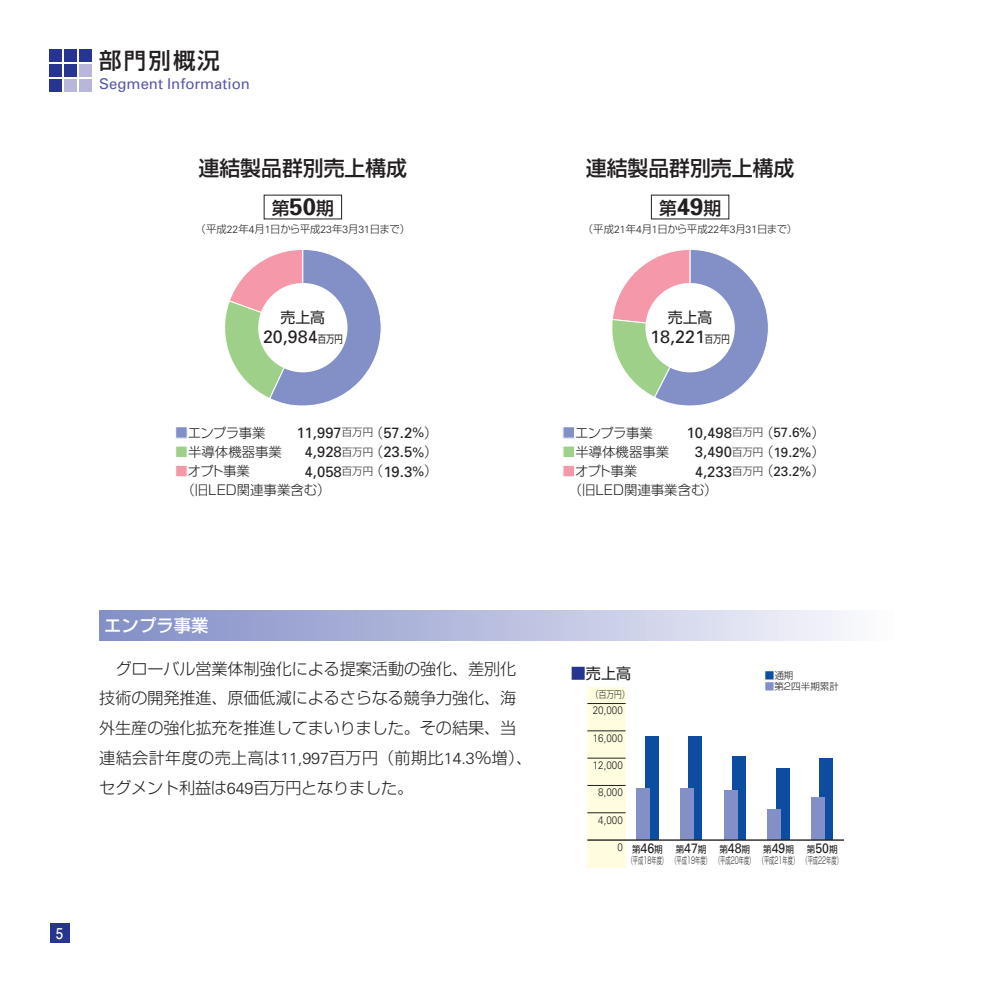
<style>
.page{position:relative;width:993px;height:993px;background:#fff}
.page>*{position:absolute;margin:0;border:0;box-sizing:border-box;transform-origin:0 0}
.t1{font:500 22.4px "Shin Go Pr 5";letter-spacing:.1em;color:#231f20}
.t2{font:500 20.82px "Shin Go Pr 5";color:#231f20}
.t3{font:17.85px "Univers";color:#231f20}
.t4{font:500 17.85px "Shin Go Pr 5";color:#231f20}
.t5{font:500 17.32px "Shin Go Pr 5";color:#fff}
.t6{font:300 16.1px/29.8px "Shin Go Pr 5";letter-spacing:-.005em;color:#231f20}
.t7{font:15.05px "Shin Go Pr 5";color:#231f20}
.t8{font:14.88px "Univers";color:#231f20}
.t9{font:14.88px "Univers";color:#5559a3}
.t10{font:14.88px "Shin Go Pr 5";color:#231f20}
.t11{font:700 14.88px "Futo Go B101 Pr 5";color:#fff;scale:.9 1}
.t12{font:300 13.47px "Shin Go Pr 5";color:#231f20}
.t13{font:300 10.85px "Univers";color:#231f20;scale:.9 1}
.t14{font:300 10.5px "Shin Go Pr 5";letter-spacing:-.045em;color:#231f20}
.t15{font:300 9.62px/10.3px "Shin Go Pr 5";color:#231f20;scale:.55 1}
.t16{font:9.62px "Shin Go Pr 5";color:#231f20;scale:.9 1}
.t17{font:300 9.62px "Shin Go Pr 5";color:#231f20}
.t18{font:300 9.62px "Shin Go Pr 5";color:#231f20;scale:.8 1}
.s1{font-family:"Univers";font-weight:700;font-size:23.8px}
.s2{font-family:"Univers"}
.s3{font-family:"Shin Go Pr 5";font-size:10.5px}
.s4{color:#838fc7}
.s5{font-family:"Shin Go Pr 5";font-weight:300;font-size:10.5px}
.s6{font-family:"Shin Go Pr 5";font-weight:300;font-size:13.47px}
.s7{font-size:13.47px}
.s8{color:#9fd08a}
.s9{color:#f598aa}
.s10{color:#26358f}
.s11{color:#0d4da1}
.s12{font-weight:400}
.s13{font-family:"Univers";font-weight:400;font-size:13.65px}
.s14{font-family:"Univers";font-size:13.65px}
</style>
<div class="page">
<div style="left:50px;top:923px;width:19px;height:20px;background:#26358f"></div>
<div style="left:50px;top:50px;width:12px;height:12px;background:#26358f"></div>
<div style="left:50px;top:64px;width:12px;height:13px;background:#26358f"></div>
<div style="left:50px;top:79px;width:12px;height:13px;background:#26358f"></div>
<div style="left:64px;top:50px;width:13px;height:12px;background:#26358f"></div>
<div style="left:64px;top:64px;width:13px;height:13px;background:#26358f"></div>
<div style="left:64px;top:79px;width:13px;height:13px;background:#b9b7d9"></div>
<div style="left:79px;top:50px;width:13px;height:12px;background:#26358f"></div>
<div style="left:79px;top:64px;width:13px;height:13px;background:#b9b7d9"></div>
<div style="left:79px;top:79px;width:13px;height:13px;background:#b9b7d9"></div>
<div style="left:644px;top:735px;width:14px;height:104px;background:#0d4da1"></div>
<div style="left:688px;top:736px;width:13px;height:103px;background:#0d4da1"></div>
<div style="left:731px;top:756px;width:14px;height:83px;background:#0d4da1"></div>
<div style="left:775px;top:768px;width:14px;height:71px;background:#0d4da1"></div>
<div style="left:819px;top:757px;width:13px;height:82px;background:#0d4da1"></div>
<div style="left:636px;top:788px;width:14px;height:51px;background:#838fc7"></div>
<div style="left:680px;top:788px;width:13px;height:51px;background:#838fc7"></div>
<div style="left:723px;top:790px;width:14px;height:49px;background:#838fc7"></div>
<div style="left:767px;top:808px;width:14px;height:31px;background:#838fc7"></div>
<div style="left:811px;top:797px;width:13px;height:42px;background:#838fc7"></div>
<div style="left:587px;top:687px;width:38px;height:180px;background:#fffce0"></div>
<hr style="left:587px;top:703px;width:38px;height:1px;background:#231f20">
<hr style="left:587px;top:730px;width:38px;height:1px;background:#231f20">
<hr style="left:587px;top:757px;width:38px;height:1px;background:#231f20">
<hr style="left:587px;top:784px;width:38px;height:1px;background:#231f20">
<hr style="left:587px;top:812px;width:38px;height:1px;background:#231f20">
<hr style="left:587px;top:839px;width:256px;height:1px;background:#231f20">
<div style="left:99px;top:610px;width:794px;height:30px;background:linear-gradient(to right,#7f8bc5,#f8f8fc)"></div>
<svg style="left:612px;top:250px;width:156px;height:156px"></svg>
<div style="left:645px;top:283px;width:89px;height:89px;background:#fff;border-radius:50%"></div>
<svg style="left:225px;top:250px;width:156px;height:156px"></svg>
<div style="left:258px;top:283px;width:89px;height:89px;background:#fff;border-radius:50%"></div>
<h1 class="t1" style="left:99px;top:42px;width:122px">部門別概況</h1>
<p class="t9" style="left:99px;top:75px;width:152px">Segment Information</p>
<p class="t2" style="left:198px;top:151px;width:210px">連結製品群別売上構成</p>
<p class="t4" style="left:272px;top:193px;width:64px">第<span class="s1">50</span>期</p>
<p class="t14" style="left:195px;top:221px;width:216px">（平成<span class="s2">22</span>年<span class="s2">4</span>月<span class="s2">1</span>日から平成<span class="s2">23</span>年<span class="s2">3</span>月<span class="s2">31</span>日まで）</p>
<p class="t10" style="left:280px;top:305px;width:46px">売上高</p>
<p class="t3" style="left:263px;top:325px;width:81px">20,984<span class="s3">百万円</span></p>
<p class="t12" style="left:175px;top:421px;width:92px"><span class="s4">■</span>エンプラ事業</p>
<p class="t8" style="left:296px;top:423px;width:143px">11,997<span class="s5">百万円</span> <span class="s6">（</span>57.2<span class="s7">%</span><span class="s6">）</span></p>
<p class="t12" style="left:175px;top:440px;width:109px"><span class="s8">■</span>半導体機器事業</p>
<p class="t8" style="left:304px;top:442px;width:134px">4,928<span class="s5">百万円</span> <span class="s6">（</span>23.5<span class="s7">%</span><span class="s6">）</span></p>
<p class="t12" style="left:175px;top:460px;width:77px"><span class="s9">■</span>オプト事業</p>
<p class="t8" style="left:304px;top:462px;width:134px">4,058<span class="s5">百万円</span> <span class="s6">（</span>19.3<span class="s7">%</span><span class="s6">）</span></p>
<p class="t12" style="left:175px;top:478px;width:157px">　（旧LED関連事業含む）</p>
<p class="t2" style="left:585px;top:151px;width:210px">連結製品群別売上構成</p>
<p class="t4" style="left:658px;top:193px;width:64px">第<span class="s1">49</span>期</p>
<p class="t14" style="left:582px;top:221px;width:216px">（平成<span class="s2">21</span>年<span class="s2">4</span>月<span class="s2">1</span>日から平成<span class="s2">22</span>年<span class="s2">3</span>月<span class="s2">31</span>日まで）</p>
<p class="t10" style="left:667px;top:305px;width:46px">売上高</p>
<p class="t3" style="left:650px;top:325px;width:81px">18,221<span class="s3">百万円</span></p>
<p class="t12" style="left:562px;top:421px;width:92px"><span class="s4">■</span>エンプラ事業</p>
<p class="t8" style="left:686px;top:423px;width:140px">10,498<span class="s5">百万円</span> <span class="s6">（</span><span class="s7">57.6%</span><span class="s6">）</span></p>
<p class="t12" style="left:562px;top:440px;width:109px"><span class="s8">■</span>半導体機器事業</p>
<p class="t8" style="left:694px;top:442px;width:132px">3,490<span class="s5">百万円</span> <span class="s6">（</span><span class="s7">19.2%</span><span class="s6">）</span></p>
<p class="t12" style="left:562px;top:460px;width:77px"><span class="s9">■</span>オプト事業</p>
<p class="t8" style="left:694px;top:462px;width:132px">4,233<span class="s5">百万円</span> <span class="s6">（</span><span class="s7">23.2%</span><span class="s6">）</span></p>
<p class="t12" style="left:562px;top:478px;width:157px">　（旧LED関連事業含む）</p>
<p class="t5" style="left:104px;top:611px;width:106px">エンプラ事業</p>
<p class="t6" style="left:99px;top:651px;width:434px">　グローバル営業体制強化による提案活動の強化、差別化技術の開発推進、原価低減によるさらなる競争力強化、海外生産の強化拡充を推進してまいりました。その結果、当連結会計年度の売上高は<span class="s2">11,997</span>百万円（前期比<span class="s2">14.3</span>％増）、セグメント利益は<span class="s2">649</span>百万円となりました。</p>
<p class="t11" style="left:56px;top:921px;width:10px">5</p>
<p class="t7" style="left:570px;top:660px;width:62px"><span class="s10">■</span>売上高</p>
<p class="t18" style="left:591px;top:686px;width:49px">（百万円）</p>
<p class="t17" style="left:764px;top:667px;width:30px"><span class="s11">■</span>通期</p>
<p class="t17" style="left:764px;top:678px;width:76px"><span class="s4">■</span>第2四半期累計</p>
<p class="t13" style="left:592px;top:703px;width:35px">20,000</p>
<p class="t13" style="left:592px;top:731px;width:35px">16,000</p>
<p class="t13" style="left:592px;top:758px;width:35px">12,000</p>
<p class="t13" style="left:598px;top:785px;width:29px">8,000</p>
<p class="t13" style="left:598px;top:812px;width:29px">4,000</p>
<p class="t13" style="left:617px;top:840px;width:8px">0</p>
<p class="t15" style="left:627px;top:843px;width:391px;text-indent:4px"><span class="s12">第</span><span class="s13">46</span><span class="s12">期<br></span>（平成18年度） （平成19年度） （平成20年度） （平成21年度） （平成22年度）</p>
<p class="t16" style="left:675px;top:841px;width:36px">第<span class="s14">47</span>期</p>
<p class="t16" style="left:719px;top:841px;width:36px">第<span class="s14">48</span>期</p>
<p class="t16" style="left:762px;top:841px;width:36px">第<span class="s14">49</span>期</p>
<p class="t16" style="left:806px;top:841px;width:36px">第<span class="s14">50</span>期</p>
</div>
